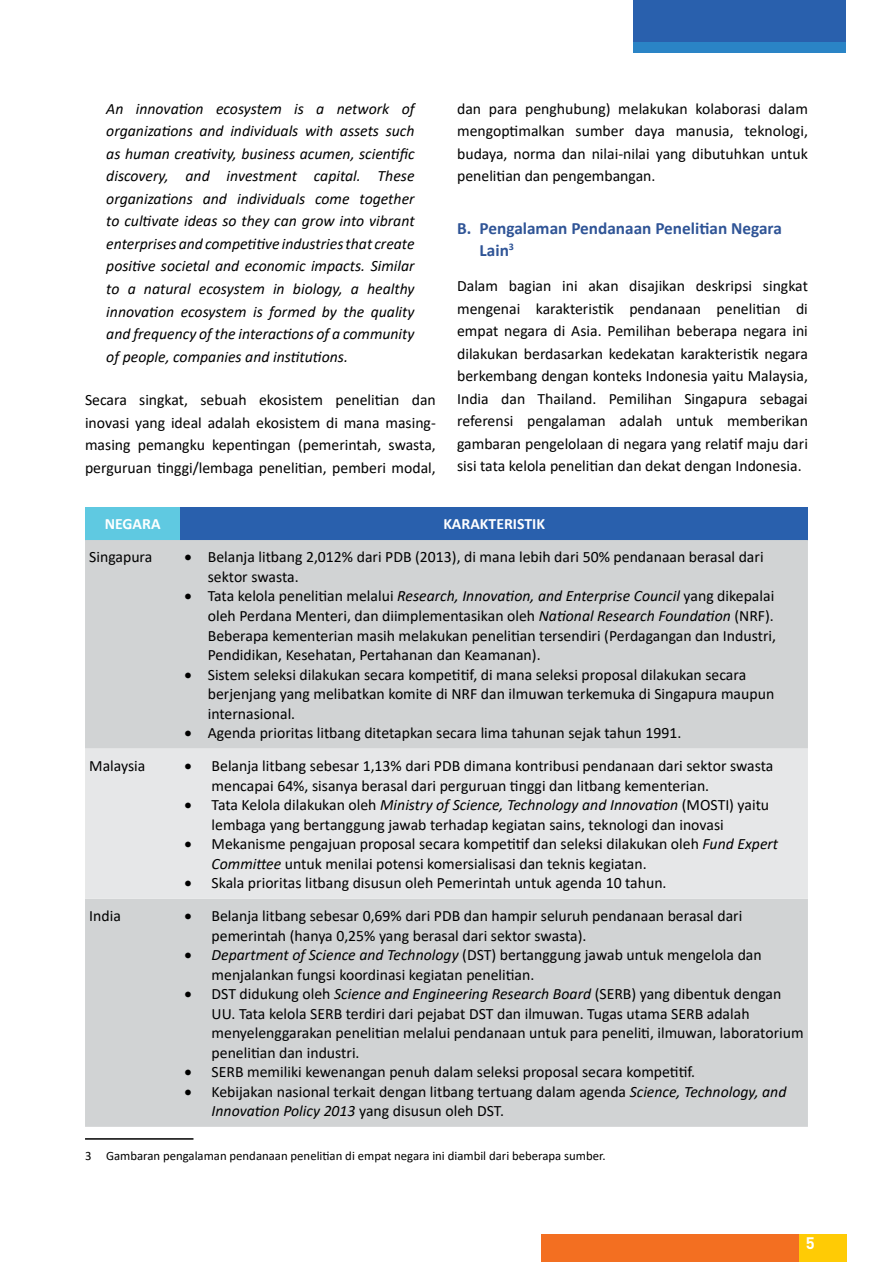
<style>
.page{position:relative;width:893px;height:1263px;background:#fff}
.page>*{position:absolute;margin:0;border:0;box-sizing:border-box;transform-origin:0 0}
.t1{font:700 17.25px/22.5px "Calibri";color:#2f5496}
.t2{font:700 16.5px "DIN Pro";color:#fff}
.t3{font:15.75px/19.5px "Calibri";color:#000}
.t4{font:italic 15.75px/22.5px "Calibri";color:#000;text-align:justify}
.t5{font:700 15.75px "Calibri";color:#fff}
.t6{font:12.75px "Calibri";color:#000}
.s1{font-style:italic}
</style>
<div class="page">
<div style="left:634px;top:0;width:212px;height:43px;background:#2960ad"></div>
<div style="left:634px;top:43px;width:212px;height:10px;background:#2a84c6"></div>
<div style="left:541px;top:1234px;width:305px;height:28px;background:#f36f21"></div>
<div style="left:799px;top:1234px;width:47px;height:28px;background:#ffcb05"></div>
<hr style="left:85px;top:1138px;width:108px;height:2px;background:#000">
<div style="left:85px;top:507px;width:95px;height:33px;background:#5fc9e1"></div>
<div style="left:180px;top:507px;width:628px;height:33px;background:#2960ad"></div>
<div style="left:85px;top:540px;width:723px;height:587px;background:#d1d3d4"></div>
<div style="left:85px;top:749px;width:723px;height:150px;background:#e6e7e8"></div>
<p class="t4" style="left:106px;top:97px;width:310px">An innovation ecosystem is a network of organizations and individuals with assets such as human creativity, business acumen, scientific discovery, and investment capital. These organizations and individuals come together to cultivate ideas so they can grow into vibrant enterprises and competitive industries that create positive societal and economic impacts. Similar to a natural ecosystem in biology, a healthy innovation ecosystem is formed by the quality and frequency of the interactions of a community of people, companies and institutions.</p>
<p class="t3" style="left:85px;top:388px;width:352px;line-height:22.5px;text-align:justify">Secara singkat, sebuah ekosistem penelitian dan inovasi yang ideal adalah ekosistem di mana masing&shy;masing pemangku kepentingan (pemerintah, swasta, perguruan tinggi/lembaga penelitian, pemberi modal,</p>
<p class="t3" style="left:457px;top:97px;width:352px;line-height:22.5px;text-align:justify">dan para penghubung) melakukan kolaborasi dalam mengoptimalkan sumber daya manusia, teknologi, budaya, norma dan nilai-nilai yang dibutuhkan untuk penelitian dan pengembangan.</p>
<p class="t1" style="left:480px;top:216px;width:304px;text-indent:-22px">B. Pengalaman Pendanaan Penelitian Negara<br>Lain<sup>3</sup></p>
<p class="t3" style="left:457px;top:275px;width:352px;line-height:22.5px;text-align:justify">Dalam bagian ini akan disajikan deskripsi singkat mengenai karakteristik pendanaan penelitian di empat negara di Asia. Pemilihan beberapa negara ini dilakukan berdasarkan kedekatan karakteristik negara berkembang dengan konteks Indonesia yaitu Malaysia, India dan Thailand. Pemilihan Singapura sebagai referensi pengalaman adalah untuk memberikan gambaran pengelolaan di negara yang relatif maju dari sisi tata kelola penelitian dan dekat dengan Indonesia.</p>
<p class="t5" style="left:105px;top:513px;width:57px">NEGARA</p>
<p class="t5" style="left:443px;top:513px;width:103px">KARAKTERISTIK</p>
<p class="t3" style="left:89px;top:547px;width:65px">Singapura</p>
<p class="t3" style="left:208px;top:547px;width:557px;text-indent:-23px">• Belanja litbang 2,012% dari PDB (2013), di mana lebih dari 50% pendanaan berasal dari sektor swasta.</p>
<p class="t3" style="left:208px;top:586px;width:570px;text-indent:-23px">• Tata kelola penelitian melalui <span class="s1">Research, Innovation, and Enterprise Council</span> yang dikepalai oleh Perdana Menteri, dan diimplementasikan oleh <span class="s1">National Research Foundation</span> (NRF).<br>Beberapa kementerian masih melakukan penelitian tersendiri (Perdagangan dan Industri, Pendidikan, Kesehatan, Pertahanan dan Keamanan).</p>
<p class="t3" style="left:208px;top:664px;width:568px;text-indent:-23px">• Sistem seleksi dilakukan secara kompetitif, di mana seleksi proposal dilakukan secara berjenjang yang melibatkan komite di NRF dan ilmuwan terkemuka di Singapura maupun internasional.</p>
<p class="t3" style="left:185px;top:723px;width:498px">• Agenda prioritas litbang ditetapkan secara lima tahunan sejak tahun 1991.</p>
<p class="t3" style="left:89px;top:756px;width:58px">Malaysia</p>
<p class="t3" style="left:212px;top:756px;width:563px;text-indent:-27px">• Belanja litbang sebesar 1,13% dari PDB dimana kontribusi pendanaan dari sektor swasta mencapai 64%, sisanya berasal dari perguruan tinggi dan litbang kementerian.</p>
<p class="t3" style="left:212px;top:795px;width:559px;text-indent:-27px">• Tata Kelola dilakukan oleh <span class="s1">Ministry of Science, Technology and Innovation</span> (MOSTI) yaitu lembaga yang bertanggung jawab terhadap kegiatan sains, teknologi dan inovasi</p>
<p class="t3" style="left:212px;top:834px;width:568px;text-indent:-27px">• Mekanisme pengajuan proposal secara kompetitif dan seleksi dilakukan oleh <span class="s1">Fund Expert<br>Committee</span> untuk menilai potensi komersialisasi dan teknis kegiatan.</p>
<p class="t3" style="left:185px;top:873px;width:483px">• Skala prioritas litbang disusun oleh Pemerintah untuk agenda 10 tahun.</p>
<p class="t3" style="left:89px;top:906px;width:33px">India</p>
<p class="t3" style="left:212px;top:906px;width:532px;text-indent:-27px">• Belanja litbang sebesar 0,69% dari PDB dan hampir seluruh pendanaan berasal dari pemerintah (hanya 0,25% yang berasal dari sektor swasta).</p>
<p class="t3" style="left:212px;top:945px;width:552px;text-indent:-27px">• <span class="s1">Department of Science and Technology</span> (DST) bertanggung jawab untuk mengelola dan menjalankan fungsi koordinasi kegiatan penelitian.</p>
<p class="t3" style="left:212px;top:984px;width:593px;text-indent:-27px">• DST didukung oleh <span class="s1">Science and Engineering Research Board</span> (SERB) yang dibentuk dengan UU. Tata kelola SERB terdiri dari pejabat DST dan ilmuwan. Tugas utama SERB adalah menyelenggarakan penelitian melalui pendanaan untuk para peneliti, ilmuwan, laboratorium penelitian dan industri.</p>
<p class="t3" style="left:185px;top:1062px;width:512px">• SERB memiliki kewenangan penuh dalam seleksi proposal secara kompetitif.</p>
<p class="t3" style="left:212px;top:1081px;width:576px;text-indent:-27px">• Kebijakan nasional terkait dengan litbang tertuang dalam agenda <span class="s1">Science, Technology, and<br>Innovation Policy 2013</span> yang disusun oleh DST.</p>
<p class="t6" style="left:85px;top:1147px;width:522px">3 Gambaran pengalaman pendanaan penelitian di empat negara ini diambil dari beberapa sumber.</p>
<p class="t2" style="left:806px;top:1229px;width:10px">5</p>
</div>
